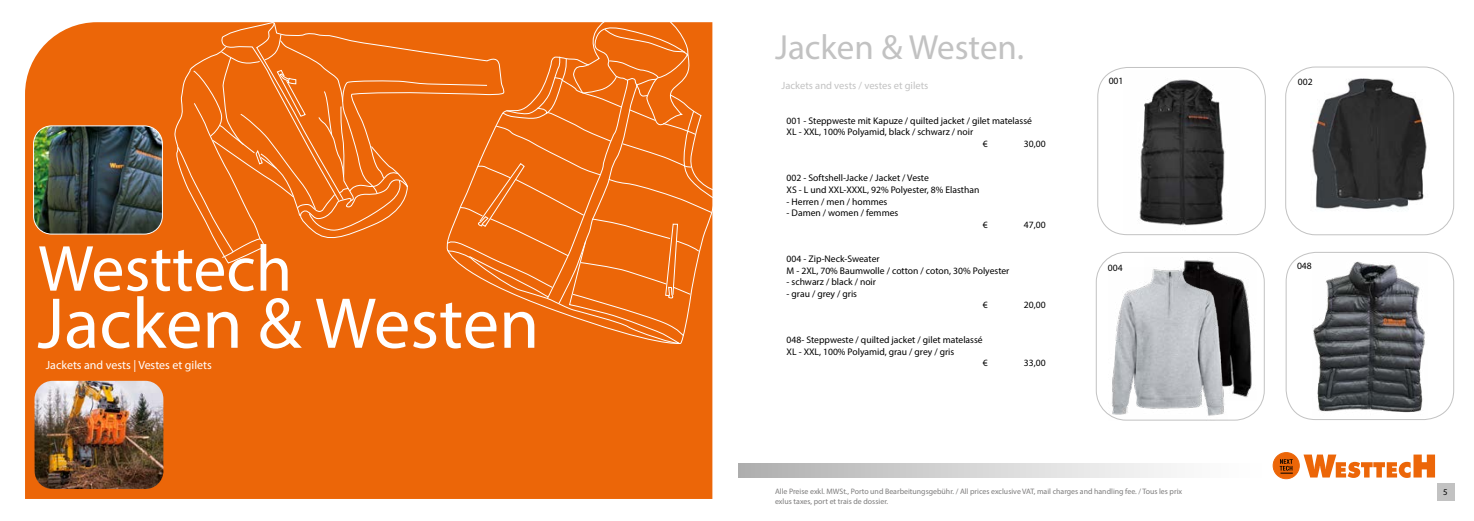
<style>
.page{position:relative;width:1474px;height:521px;background:#fff}
.page>*{position:absolute;margin:0;border:0;box-sizing:border-box;transform-origin:0 0}
.t1{font:72.62px "Myriad Pro";color:#fff}
.t2{font:65.62px "Myriad Pro";color:#fff}
.t3{font:35px "Myriad Pro";color:#c2c2c2}
.t4{font:11.9px "Myriad Pro";color:#fff}
.t5{font:10.5px "Myriad Pro";color:#c2c2c2}
.t6{font:9.62px/11.5px "Myriad Pro";color:#000}
.t7{font:8.75px "Myriad Pro";color:#000}
.t8{font:7.88px "Myriad Pro";color:#7c7b7b}
</style>
<div class="page">
<svg style="left:738px;top:463px;width:433px;height:14px;background:#d2d2d2"></svg>
<div style="left:1436px;top:484px;width:17px;height:17px;background:#c2c2c2"></div>
<div style="left:1273px;top:452px;width:26px;height:27px;background:#ec6608;border-radius:50%"></div>
<div style="left:1272px;top:452px;width:27px;height:27px;border:1px solid #ec6608;border-radius:50%"></div>
<svg style="left:1279px;top:459px;width:13px;height:15px"></svg>
<svg style="left:1303px;top:454px;width:131px;height:24px"></svg>
<div style="left:25px;top:22px;width:687px;height:477px;background:#ec6608"></div>
<img style="left:34px;top:126px;width:128px;height:108px">
<div style="left:33px;top:125px;width:130px;height:109px;border:1px solid #fff;border-radius:18px"></div>
<img style="left:35px;top:381px;width:128px;height:108px">
<svg style="left:174px;top:22px;width:539px;height:325px;background:#ec6c12"></svg>
<img style="left:1311px;top:78px;width:116px;height:133px">
<div style="left:1285px;top:67px;width:168px;height:168px;border:1px solid #c2c2c2;border-radius:30px"></div>
<div style="left:1097px;top:67px;width:168px;height:168px;border:1px solid #c2c2c2;border-radius:30px"></div>
<img style="left:1139px;top:79px;width:86px;height:148px">
<div style="left:1095px;top:252px;width:169px;height:168px;border:1px solid #c2c2c2;border-radius:30px"></div>
<img style="left:1184px;top:257px;width:72px;height:141px">
<img style="left:1108px;top:267px;width:119px;height:153px">
<div style="left:1285px;top:252px;width:168px;height:168px;border:1px solid #c2c2c2;border-radius:30px"></div>
<img style="left:1313px;top:261px;width:112px;height:152px">
<h2 class="t2" style="left:38px;top:228px;width:255px">Westtech</h2>
<h1 class="t1" style="left:37px;top:279px;width:503px">Jacken &amp; Westen</h1>
<p class="t4" style="left:46px;top:357px;width:167px">Jackets and vests | Vestes et gilets</p>
<h3 class="t3" style="left:775px;top:25px;width:251px">Jacken &amp; Westen.</h3>
<p class="t5" style="left:781px;top:79px;width:148px">Jackets and vests / vestes et gilets</p>
<p class="t6" style="left:786px;top:114px;width:247px">001 - Steppweste mit Kapuze / quilted jacket / gilet matelassé</p>
<p class="t6" style="left:786px;top:126px;width:188px">XL - XXL, 100% Polyamid, black / schwarz / noir</p>
<p class="t6" style="left:982px;top:138px;width:6px">€</p>
<p class="t6" style="left:1023px;top:138px;width:23px">30,00</p>
<p class="t6" style="left:786px;top:172px;width:194px">002 - Softshell-Jacke / Jacket / Veste<br>XS - L und XXL-XXXL, 92% Polyester, 8% Elasthan</p>
<p class="t6" style="left:786px;top:195px;width:102px">- Herren / men / hommes</p>
<p class="t6" style="left:786px;top:207px;width:113px">- Damen / women / femmes</p>
<p class="t6" style="left:982px;top:218px;width:6px">€</p>
<p class="t6" style="left:1023px;top:218px;width:23px">47,00</p>
<p class="t6" style="left:786px;top:253px;width:224px">004 - Zip-Neck-Sweater<br>M - 2XL, 70% Baumwolle / cotton / coton, 30% Polyester</p>
<p class="t6" style="left:786px;top:276px;width:91px">- schwarz / black / noir</p>
<p class="t6" style="left:786px;top:288px;width:72px">- grau / grey / gris</p>
<p class="t6" style="left:982px;top:299px;width:6px">€</p>
<p class="t6" style="left:1023px;top:299px;width:23px">20,00</p>
<p class="t6" style="left:786px;top:334px;width:198px">048- Steppweste / quilted jacket / gilet matelassé</p>
<p class="t6" style="left:786px;top:345px;width:169px">XL - XXL, 100% Polyamid, grau / grey / gris</p>
<p class="t6" style="left:982px;top:357px;width:6px">€</p>
<p class="t6" style="left:1023px;top:357px;width:23px">33,00</p>
<p class="t6" style="left:1108px;top:75px;width:16px">001</p>
<p class="t6" style="left:1297px;top:76px;width:16px">002</p>
<p class="t6" style="left:1107px;top:261px;width:16px">004</p>
<p class="t6" style="left:1296px;top:260px;width:16px">048</p>
<p class="t8" style="left:775px;top:486px;width:408px">Alle Preise exkl. MWSt., Porto und Bearbeitungsgebühr. / All prices exclusive VAT, mail charges and handling fee. / Tous les prix</p>
<p class="t7" style="left:1443px;top:486px;width:6px">5</p>
<p class="t8" style="left:775px;top:496px;width:115px">exlus taxes, port et trais de dossier.</p>
</div>
